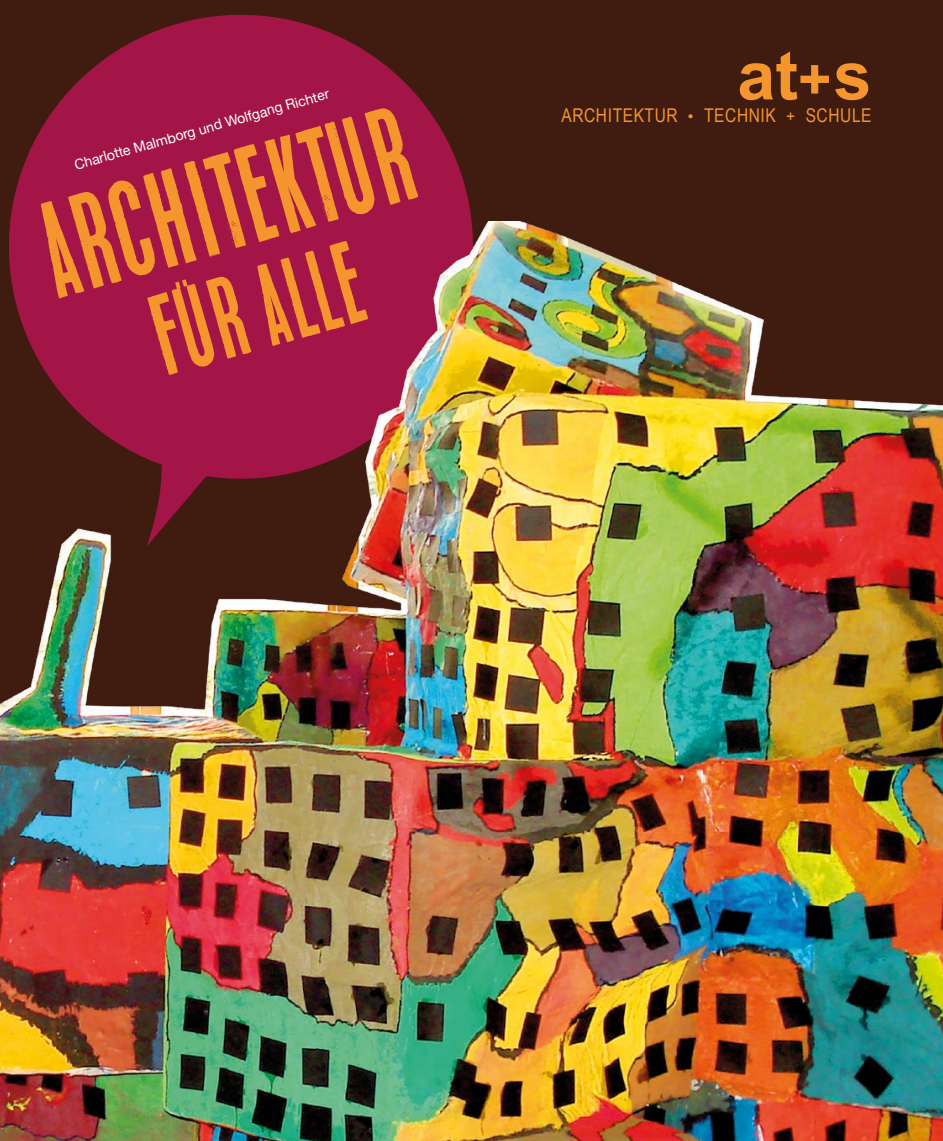
<style>
.page{position:relative;width:943px;height:1141px;background:#3f1b10}
.page>*{position:absolute;margin:0;border:0;box-sizing:border-box;transform-origin:0 0}
.t1{font:113.92px "White Elephant";color:#f4952d}
.t2{font:96.6px "White Elephant";color:#f4952d}
.t3{font:700 68.25px "Arial";color:#f4952d}
.t4{font:18.9px "Arial Narrow";letter-spacing:.03em;color:#f4952d}
.t5{font:14px "Helvetica Neue";color:#fff}
.s1{font-size:56.88px}
</style>
<div class="page">
<svg style="left:10px;top:14px;width:489px;height:208px;fill:#a31547"></svg>
<img style="left:0;top:222px;width:943px;height:919px">
<p class="t5" style="left:72px;top:156px;width:265px;rotate:-16deg">Charlotte Malmborg und Wolfgang Richter</p>
<h1 class="t1" style="left:29px;top:200px;width:380px;rotate:-16deg">Architektur</h1>
<h2 class="t2" style="left:139px;top:293px;width:218px;rotate:-16deg">für alle</h2>
<h3 class="t3" style="left:737px;top:30px;width:136px">at<span class="s1">+</span>s</h3>
<h3 class="t4" style="left:561px;top:102px;width:312px">ARCHITEKTUR <sup>●</sup> TECHNIK + SCHULE</h3>
</div>
